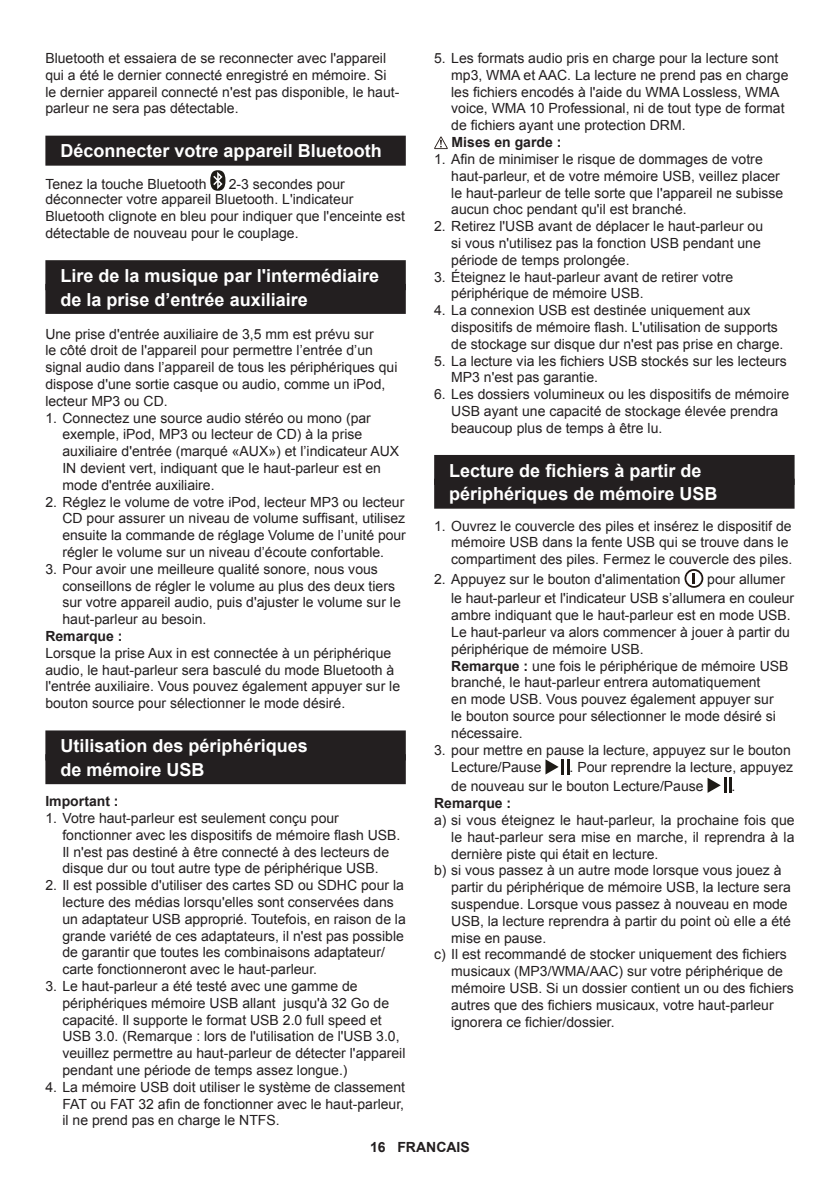
<style>
.page{position:relative;width:840px;height:1191px;background:#fff}
.page>*{position:absolute;margin:0;border:0;box-sizing:border-box;transform-origin:0 0}
.t1{font:700 18px/23.8px "Arial";color:#fff}
.t2{font:14px/16.8px "Arial";color:#231f20}
.t3{font:700 14px "Arial";color:#231f20}
.s1{font-weight:700}
</style>
<div class="page">
<div style="left:45px;top:136px;width:360px;height:30px;background:#231f20"></div>
<div style="left:45px;top:260px;width:360px;height:30px;background:#231f20"></div>
<div style="left:45px;top:284px;width:360px;height:30px;background:#231f20"></div>
<div style="left:45px;top:730px;width:360px;height:30px;background:#231f20"></div>
<div style="left:45px;top:754px;width:360px;height:30px;background:#231f20"></div>
<div style="left:210px;top:170px;width:15px;height:21px;background:#1d1a16;border-radius:50%"></div>
<svg style="left:213px;top:172px;width:9px;height:17px"></svg>
<div style="left:434px;top:455px;width:360px;height:30px;background:#231f20"></div>
<div style="left:434px;top:478px;width:360px;height:30px;background:#231f20"></div>
<svg style="left:434px;top:136px;width:13px;height:13px"></svg>
<svg style="left:684px;top:569px;width:19px;height:19px"></svg>
<svg style="left:545px;top:759px;width:13px;height:15px"></svg>
<hr style="left:566px;top:759px;width:3px;height:15px;background:#1d1a16">
<hr style="left:561px;top:759px;width:3px;height:15px;background:#1d1a16">
<svg style="left:707px;top:777px;width:13px;height:16px"></svg>
<hr style="left:728px;top:777px;width:3px;height:16px;background:#1d1a16">
<hr style="left:723px;top:777px;width:3px;height:16px;background:#1d1a16">
<p class="t2" style="left:45px;top:50px;width:355px">Bluetooth et essaiera de se reconnecter avec l'appareil qui a été le dernier connecté enregistré en mémoire. Si le dernier appareil connecté n'est pas disponible, le haut&shy;parleur ne sera pas détectable.</p>
<p class="t1" style="left:60px;top:140px;width:323px">Déconnecter votre appareil Bluetooth</p>
<p class="t2" style="left:45px;top:176px;width:163px">Tenez la touche Bluetooth</p>
<p class="t2" style="left:45px;top:176px;width:309px;line-height:15.4px;text-indent:183px">2-3 secondes pour déconnecter votre appareil Bluetooth. L'indicateur</p>
<p class="t2" style="left:45px;top:208px;width:361px">Bluetooth clignote en bleu pour indiquer que l'enceinte est détectable de nouveau pour le couplage.</p>
<p class="t1" style="left:60px;top:264px;width:320px">Lire de la musique par l'intermédiaire de la prise d’entrée auxiliaire</p>
<p class="t2" style="left:45px;top:325px;width:353px">Une prise d'entrée auxiliaire de 3,5 mm est prévu sur<br>le côté droit de l'appareil pour permettre l’entrée d’un signal audio dans l’appareil de tous les périphériques qui dispose d'une sortie casque ou audio, comme un iPod, lecteur MP3 ou CD.</p>
<p class="t2" style="left:62px;top:409px;width:338px;text-indent:-17px">1. Connectez une source audio stéréo ou mono (par exemple, iPod, MP3 ou lecteur de CD) à la prise auxiliaire d'entrée (marqué «AUX») et l’indicateur AUX IN devient vert, indiquant que le haut-parleur est en mode d'entrée auxiliaire.</p>
<p class="t2" style="left:62px;top:493px;width:345px;text-align:justify;text-indent:-17px">2. Réglez le volume de votre iPod, lecteur MP3 ou lecteur CD pour assurer un niveau de volume suffisant, utilisez ensuite la commande de réglage Volume de l’unité pour régler le volume sur un niveau d’écoute confortable.</p>
<p class="t2" style="left:62px;top:560px;width:340px;text-indent:-17px">3. Pour avoir une meilleure qualité sonore, nous vous conseillons de régler le volume au plus des deux tiers sur votre appareil audio, puis d'ajuster le volume sur le haut-parleur au besoin.</p>
<p class="t3" style="left:45px;top:627px;width:79px">Remarque :</p>
<p class="t2" style="left:45px;top:644px;width:356px">Lorsque la prise Aux in est connectée à un périphérique audio, le haut-parleur sera basculé du mode Bluetooth à l'entrée auxiliaire. Vous pouvez également appuyer sur le bouton source pour sélectionner le mode désiré.</p>
<p class="t1" style="left:60px;top:734px;width:249px">Utilisation des périphériques de mémoire USB</p>
<p class="t3" style="left:45px;top:792px;width:75px">Important :</p>
<p class="t2" style="left:62px;top:809px;width:339px;text-indent:-17px">1. Votre haut-parleur est seulement conçu pour fonctionner avec les dispositifs de mémoire flash USB.<br>Il n'est pas destiné à être connecté à des lecteurs de disque dur ou tout autre type de périphérique USB.</p>
<p class="t2" style="left:62px;top:877px;width:344px;text-indent:-17px">2. Il est possible d'utiliser des cartes SD ou SDHC pour la lecture des médias lorsqu'elles sont conservées dans un adaptateur USB approprié. Toutefois, en raison de la grande variété de ces adaptateurs, il n'est pas possible de garantir que toutes les combinaisons adaptateur/ carte fonctionneront avec le haut-parleur.</p>
<p class="t2" style="left:62px;top:977px;width:344px;text-indent:-17px">3. Le haut-parleur a été testé avec une gamme de périphériques mémoire USB allant jusqu'à 32 Go de capacité. Il supporte le format USB 2.0 full speed et USB 3.0. (Remarque : lors de l'utilisation de l'USB 3.0, veuillez permettre au haut-parleur de détecter l'appareil pendant une période de temps assez longue.)</p>
<p class="t2" style="left:62px;top:1078px;width:344px;text-align:justify;text-indent:-17px">4. La mémoire USB doit utiliser le système de classement FAT ou FAT 32 afin de fonctionner avec le haut-parleur, il ne prend pas en charge le NTFS.</p>
<p class="t2" style="left:451px;top:50px;width:338px;text-indent:-17px">5. Les formats audio pris en charge pour la lecture sont mp3, WMA et AAC. La lecture ne prend pas en charge les fichiers encodés à l'aide du WMA Lossless, WMA voice, WMA 10 Professional, ni de tout type de format de fichiers ayant une protection DRM.</p>
<p class="t3" style="left:451px;top:133px;width:111px">Mises en garde :</p>
<p class="t2" style="left:451px;top:151px;width:333px;text-indent:-17px">1. Afin de minimiser le risque de dommages de votre haut-parleur, et de votre mémoire USB, veillez placer le haut-parleur de telle sorte que l'appareil ne subisse aucun choc pendant qu'il est branché.</p>
<p class="t2" style="left:451px;top:218px;width:313px;text-indent:-17px">2. Retirez l'USB avant de déplacer le haut-parleur ou si vous n'utilisez pas la fonction USB pendant une période de temps prolongée.</p>
<p class="t2" style="left:451px;top:268px;width:283px;text-indent:-17px">3. Éteignez le haut-parleur avant de retirer votre périphérique de mémoire USB.</p>
<p class="t2" style="left:451px;top:302px;width:333px;text-indent:-17px">4. La connexion USB est destinée uniquement aux dispositifs de mémoire flash. L'utilisation de supports de stockage sur disque dur n'est pas prise en charge.</p>
<p class="t2" style="left:451px;top:352px;width:337px;text-indent:-17px">5. La lecture via les fichiers USB stockés sur les lecteurs<br>MP3 n'est pas garantie.</p>
<p class="t2" style="left:451px;top:386px;width:339px;text-indent:-17px">6. Les dossiers volumineux ou les dispositifs de mémoire<br>USB ayant une capacité de stockage élevée prendra beaucoup plus de temps à être lu.</p>
<p class="t1" style="left:449px;top:459px;width:270px">Lecture de fichiers à partir de périphériques de mémoire USB</p>
<p class="t2" style="left:451px;top:517px;width:342px;text-indent:-17px">1. Ouvrez le couvercle des piles et insérez le dispositif de mémoire USB dans la fente USB qui se trouve dans le compartiment des piles. Fermez le couvercle des piles.</p>
<p class="t2" style="left:434px;top:570px;width:248px">2. Appuyez sur le bouton d'alimentation</p>
<p class="t2" style="left:451px;top:569px;width:344px;line-height:19.6px;text-indent:256px">pour allumer le haut-parleur et l'indicateur USB s’allumera en couleur</p>
<p class="t2" style="left:451px;top:607px;width:341px">ambre indiquant que le haut-parleur est en mode USB.<br>Le haut-parleur va alors commencer à jouer à partir du périphérique de mémoire USB.<br><span class="s1">Remarque :</span> une fois le périphérique de mémoire USB branché, le haut-parleur entrera automatiquement<br>en mode USB. Vous pouvez également appuyer sur<br>le bouton source pour sélectionner le mode désiré si nécessaire.</p>
<p class="t2" style="left:451px;top:741px;width:341px;line-height:17.6px;text-indent:-17px">3. pour mettre en pause la lecture, appuyez sur le bouton<br>Lecture/Pause</p>
<p class="t2" style="left:451px;top:758px;width:343px;line-height:18.4px;text-indent:118px">. Pour reprendre la lecture, appuyez de nouveau sur le bouton Lecture/Pause</p>
<p class="t2" style="left:731px;top:777px;width:5px">.</p>
<p class="t3" style="left:434px;top:794px;width:79px">Remarque :</p>
<p class="t2" style="left:434px;top:812px;width:362px">a) si vous éteignez le haut-parleur, la prochaine fois que</p>
<p class="t2" style="left:451px;top:828px;width:344px">le haut-parleur sera mise en marche, il reprendra à la</p>
<p class="t2" style="left:451px;top:845px;width:208px">dernière piste qui était en lecture.</p>
<p class="t2" style="left:434px;top:862px;width:348px">b) si vous passez à un autre mode lorsque vous jouez à</p>
<p class="t2" style="left:451px;top:879px;width:341px">partir du périphérique de mémoire USB, la lecture sera</p>
<p class="t2" style="left:451px;top:896px;width:338px">suspendue. Lorsque vous passez à nouveau en mode</p>
<p class="t2" style="left:451px;top:912px;width:341px">USB, la lecture reprendra à partir du point où elle a été</p>
<p class="t2" style="left:451px;top:929px;width:96px">mise en pause.</p>
<p class="t2" style="left:434px;top:946px;width:354px">c) Il est recommandé de stocker uniquement des fichiers</p>
<p class="t2" style="left:451px;top:963px;width:333px">musicaux (MP3/WMA/AAC) sur votre périphérique de</p>
<p class="t2" style="left:451px;top:980px;width:344px">mémoire USB. Si un dossier contient un ou des fichiers</p>
<p class="t2" style="left:451px;top:996px;width:324px">autres que des fichiers musicaux, votre haut-parleur</p>
<p class="t2" style="left:451px;top:1013px;width:165px">ignorera ce fichier/dossier.</p>
<p class="t3" style="left:370px;top:1137px;width:101px">16 FRANCAIS</p>
</div>
